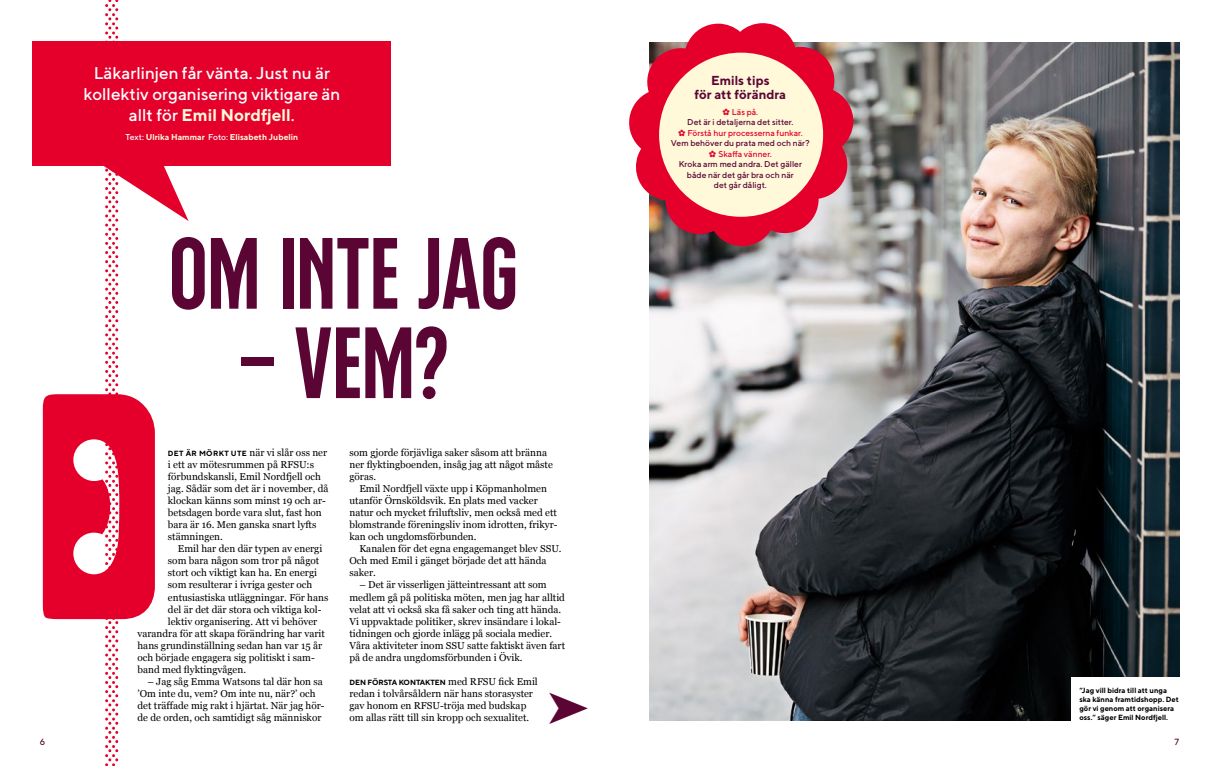
<style>
.page{position:relative;width:1219px;height:766px;background:#fff}
.page>*{position:absolute;margin:0;border:0;box-sizing:border-box;transform-origin:0 0}
.t1{font:285.1px "Wes Wilson";color:#e4002b}
.t2{font:100.9px "RFSU Headline Big";letter-spacing:-.005em;color:#5b0535}
.t3{font:500 17px/21px "TT Norms";color:#fff;text-align:center}
.t4{font:700 13px/14px "TT Norms";color:#5b0535;text-align:center}
.t5{font:10px/12px "Georgia";color:#000}
.t6{font:500 9px "TT Norms";color:#5b0535}
.t7{font:500 8.5px/10.5px "TT Norms";color:#5b0535;text-align:center}
.t8{font:700 8.5px "TT Norms";color:#fff8d9}
.t9{font:700 7.5px/9px "TT Norms";color:#000}
.s1{font-weight:700;color:#fff8d9}
.s2{font-weight:500;color:#fff}
.s3{color:#e4002b}
.s4{font-family:"TT Norms";font-weight:700;font-size:7.5px}
.s5{font-family:"Georgia";font-weight:400;font-size:10px}
</style>
<div class="page">
<img style="left:649px;top:43px;width:530px;height:677px">
<div style="left:1071px;top:677px;width:116px;height:51px;background:#fff"></div>
<div style="left:33px;top:42px;width:358px;height:124px;background:#e4002b"></div>
<svg style="left:71px;top:0;width:118px;height:766px"></svg>
<svg style="left:629px;top:23px;width:225px;height:223px;fill:#e4002b"></svg>
<div style="left:659px;top:53px;width:164px;height:164px;background:#fff8d9;border-radius:50%"></div>
<h3 class="t3" style="left:83px;top:62px;width:259px">Läkarlinjen får vänta. Just nu är kollektiv organisering viktigare än allt för <span class="s1">Emil Nordfjell</span>.</h3>
<p class="t8" style="left:126px;top:132px;width:174px"><span class="s2">Text:</span> Ulrika Hammar <span class="s2">Foto:</span> Elisabeth Jubelin</p>
<h3 class="t4" style="left:694px;top:73px;width:93px">Emils tips<br>för att förändra</h3>
<p class="t7" style="left:671px;top:106px;width:140px"><span class="s3">✿ Läs på.<br></span>Det är i detaljerna det sitter.<br><span class="s3">✿ Förstå hur processerna funkar.<br></span>Vem behöver du prata med och när? <span class="s3">✿ Skaffa vänner.<br></span>Kroka arm med andra. Det gäller både när det går bra och när<br>det går dåligt.</p>
<h2 class="t2" style="left:169px;top:221px;width:351px">OM INTE JAG</h2>
<h2 class="t2" style="left:239px;top:310px;width:210px">– VEM?</h2>
<h1 class="t1" style="left:37px;top:349px;width:125px">D</h1>
<p class="t5" style="left:168px;top:446px;width:162px"><span class="s4">DET ÄR MÖRKT UTE</span> när vi slår oss ner i ett av mötesrummen på RFSU:s förbundskansli, Emil Nordfjell och jag. Sådär som det är i november, då klockan känns som minst 19 och ar&shy;betsdagen borde vara slut, fast hon bara är 16. Men ganska snart lyfts stämningen.</p>
<p class="t5" style="left:178px;top:542px;width:146px">Emil har den där typen av energi</p>
<p class="t5" style="left:168px;top:554px;width:153px">som bara någon som tror på något</p>
<p class="t5" style="left:168px;top:566px;width:151px">stort och viktigt kan ha. En energi</p>
<p class="t5" style="left:168px;top:578px;width:146px">som resulterar i ivriga gester och</p>
<p class="t5" style="left:168px;top:590px;width:162px">entusiastiska utläggningar. För hans</p>
<p class="t5" style="left:168px;top:602px;width:155px">del är det där stora och viktiga kol-</p>
<p class="t5" style="left:168px;top:614px;width:151px">lektiv organisering. Att vi behöver</p>
<p class="t5" style="left:137px;top:626px;width:189px">varandra för att skapa förändring har varit</p>
<p class="t5" style="left:137px;top:638px;width:186px">hans grundinställning sedan han var 15 år</p>
<p class="t5" style="left:137px;top:650px;width:179px">och började engagera sig politiskt i sam-</p>
<p class="t5" style="left:137px;top:662px;width:110px">band med flyktingvågen.</p>
<p class="t5" style="left:137px;top:674px;width:189px;text-indent:10px">– Jag såg Emma Watsons tal där hon sa ’Om inte du, vem? Om inte nu, när?’ och det träffade mig rakt i hjärtat. När jag hör&shy;de de orden, och samtidigt såg människor</p>
<p class="t5" style="left:349px;top:446px;width:205px">som gjorde förjävliga saker såsom att bränna ner flyktingboenden, insåg jag att något måste göras.</p>
<p class="t5" style="left:349px;top:482px;width:210px;text-indent:10px">Emil Nordfjell växte upp i Köpmanholmen utanför Örnsköldsvik. En plats med vacker natur och mycket friluftsliv, men också med ett blomstrande föreningsliv inom idrotten, frikyr&shy;kan och ungdomsförbunden.</p>
<p class="t5" style="left:349px;top:542px;width:214px;text-indent:10px">Kanalen för det egna engagemanget blev SSU.<br>Och med Emil i gänget började det att hända saker.</p>
<p class="t5" style="left:349px;top:578px;width:217px;text-indent:10px">– Det är visserligen jätteintressant att som medlem gå på politiska möten, men jag har alltid velat att vi också ska få saker och ting att hända.<br>Vi uppvaktade politiker, skrev insändare i lokal&shy;tidningen och gjorde inlägg på sociala medier.<br>Våra aktiviteter inom SSU satte faktiskt även fart på de andra ungdomsförbunden i Övik.</p>
<p class="t9" style="left:349px;top:677px;width:190px">DEN FÖRSTA KONTAKTEN <span class="s5">med RFSU fick Emil</span></p>
<p class="t5" style="left:349px;top:686px;width:185px">redan i tolvårsåldern när hans storasyster gav honom en RFSU-tröja med budskap om allas rätt till sin kropp och sexualitet.</p>
<p class="t9" style="left:1079px;top:685px;width:101px">”Jag vill bidra till att unga ska känna framtidshopp. Det gör vi genom att organisera oss.” säger Emil Nordfjell.</p>
<p class="t6" style="left:40px;top:735px;width:7px">6</p>
<p class="t6" style="left:1174px;top:735px;width:6px">7</p>
</div>
